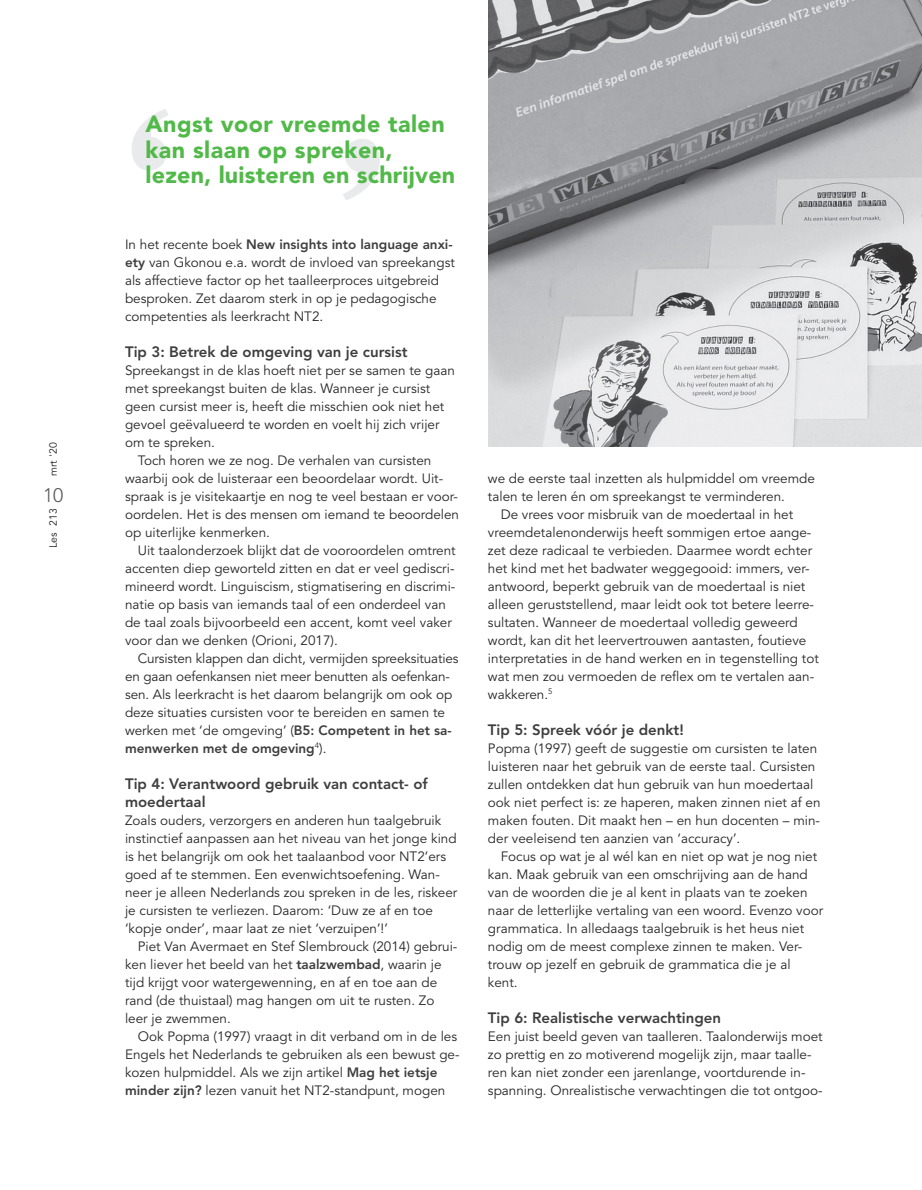
<style>
.page{position:relative;width:922px;height:1190px;background:#fff}
.page>*{position:absolute;margin:0;border:0;box-sizing:border-box;transform-origin:0 0}
.t1{font:700 180px "Century Old Style Std";color:#e9eaeb}
.t2{font:900 23.25px/25.5px "Avenir LT Std";letter-spacing:.02em;color:#51b948}
.t3{font:300 19.5px "Avenir LT Std";color:#57585a}
.t4{font:800 15px/18px "Avenir LT Std";color:#3e3e3f}
.t5{font:13.5px/18px "Avenir LT Std";color:#282526}
.t6{font:800 13.5px "Avenir LT Std";color:#3e3e3f}
.t7{font:10.5px "Avenir LT Std";letter-spacing:.01em;color:#231f20}
.s1{font-weight:800;color:#3e3e3f}
.s2{font-weight:400;color:#282526}
</style>
<div class="page">
<img style="left:489px;top:0;width:433px;height:446px">
<p class="t7" style="left:47px;top:476px;width:35px;rotate:-90deg">mrt '20</p>
<h3 class="t3" style="left:43px;top:483px;width:22px">10</h3>
<p class="t7" style="left:47px;top:548px;width:41px;rotate:-90deg">Les 213</p>
<h1 class="t1" style="left:125px;top:75px;width:263px">‘ ’</h1>
<h2 class="t2" style="left:146px;top:111px;width:311px">Angst voor vreemde talen kan slaan op spreken, lezen, luisteren en schrijven</h2>
<p class="t5" style="left:125px;top:235px;width:331px">In het recente boek <span class="s1">New insights into language anxi&shy;ety</span> van Gkonou e.a. wordt de invloed van spreekangst als affectieve factor op het taalleerproces uitgebreid besproken. Zet daarom sterk in op je pedagogische competenties als leerkracht NT2.</p>
<p class="t4" style="left:125px;top:342px;width:284px">Tip 3: Betrek de omgeving van je cursist</p>
<p class="t5" style="left:125px;top:361px;width:331px">Spreekangst in de klas hoeft niet per se samen te gaan</p>
<p class="t5" style="left:125px;top:379px;width:307px">met spreekangst buiten de klas. Wanneer je cursist</p>
<p class="t5" style="left:125px;top:397px;width:321px">geen cursist meer is, heeft die misschien ook niet het</p>
<p class="t5" style="left:125px;top:415px;width:316px">gevoel geëvalueerd te worden en voelt hij zich vrijer</p>
<p class="t5" style="left:125px;top:433px;width:92px">om te spreken.</p>
<p class="t5" style="left:138px;top:451px;width:295px">Toch horen we ze nog. De verhalen van cursisten</p>
<p class="t5" style="left:125px;top:469px;width:320px">waarbij ook de luisteraar een beoordelaar wordt. Uit-</p>
<p class="t5" style="left:125px;top:487px;width:334px">spraak is je visitekaartje en nog te veel bestaan er voor-</p>
<p class="t5" style="left:125px;top:505px;width:336px">oordelen. Het is des mensen om iemand te beoordelen</p>
<p class="t5" style="left:125px;top:523px;width:146px">op uiterlijke kenmerken.</p>
<p class="t5" style="left:138px;top:541px;width:319px">Uit taalonderzoek blijkt dat de vooroordelen omtrent</p>
<p class="t5" style="left:125px;top:559px;width:331px">accenten diep geworteld zitten en dat er veel gediscri-</p>
<p class="t5" style="left:125px;top:577px;width:332px">mineerd wordt. Linguiscism, stigmatisering en discrimi-</p>
<p class="t5" style="left:125px;top:595px;width:322px">natie op basis van iemands taal of een onderdeel van</p>
<p class="t5" style="left:125px;top:613px;width:328px">de taal zoals bijvoorbeeld een accent, komt veel vaker</p>
<p class="t5" style="left:125px;top:631px;width:214px">voor dan we denken (Orioni, 2017).</p>
<p class="t5" style="left:138px;top:649px;width:322px">Cursisten klappen dan dicht, vermijden spreeksituaties</p>
<p class="t5" style="left:125px;top:667px;width:326px">en gaan oefenkansen niet meer benutten als oefenkan-</p>
<p class="t5" style="left:125px;top:685px;width:329px">sen. Als leerkracht is het daarom belangrijk om ook op</p>
<p class="t5" style="left:125px;top:703px;width:321px">deze situaties cursisten voor te bereiden en samen te</p>
<p class="t5" style="left:125px;top:721px;width:328px">werken met ‘de omgeving’ (<span class="s1">B5: Competent in het sa-</span></p>
<p class="t6" style="left:125px;top:740px;width:203px">menwerken met de omgeving<sup>4</sup><span class="s2">).</span></p>
<p class="t4" style="left:125px;top:774px;width:304px">Tip 4: Verantwoord gebruik van contact- of moedertaal</p>
<p class="t5" style="left:125px;top:811px;width:334px">Zoals ouders, verzorgers en anderen hun taalgebruik instinctief aanpassen aan het niveau van het jonge kind is het belangrijk om ook het taalaanbod voor NT2’ers goed af te stemmen. Een evenwichtsoefening. Wan&shy;neer je alleen Nederlands zou spreken in de les, riskeer je cursisten te verliezen. Daarom: ‘Duw ze af en toe ‘kopje onder’, maar laat ze niet ‘verzuipen’!’</p>
<p class="t5" style="left:125px;top:937px;width:334px;text-indent:13px">Piet Van Avermaet en Stef Slembrouck (2014) gebrui&shy;ken liever het beeld van het <span class="s1">taalzwembad</span>, waarin je tijd krijgt voor watergewenning, en af en toe aan de rand (de thuistaal) mag hangen om uit te rusten. Zo leer je zwemmen.</p>
<p class="t5" style="left:125px;top:1027px;width:336px;text-indent:13px">Ook Popma (1997) vraagt in dit verband om in de les Engels het Nederlands te gebruiken als een bewust ge&shy;kozen hulpmiddel. Als we zijn artikel <span class="s1">Mag het ietsje minder zijn?</span> lezen vanuit het NT2-standpunt, mogen</p>
<p class="t5" style="left:488px;top:469px;width:328px">we de eerste taal inzetten als hulpmiddel om vreemde</p>
<p class="t5" style="left:488px;top:487px;width:298px">talen te leren én om spreekangst te verminderen.</p>
<p class="t5" style="left:501px;top:505px;width:294px">De vrees voor misbruik van de moedertaal in het</p>
<p class="t5" style="left:488px;top:523px;width:325px">vreemdetalenonderwijs heeft sommigen ertoe aange-</p>
<p class="t5" style="left:488px;top:541px;width:326px">zet deze radicaal te verbieden. Daarmee wordt echter</p>
<p class="t5" style="left:488px;top:559px;width:323px">het kind met het badwater weggegooid: immers, ver-</p>
<p class="t5" style="left:488px;top:577px;width:319px">antwoord, beperkt gebruik van de moedertaal is niet</p>
<p class="t5" style="left:488px;top:595px;width:328px">alleen geruststellend, maar leidt ook tot betere leerre-</p>
<p class="t5" style="left:488px;top:613px;width:311px">sultaten. Wanneer de moedertaal volledig geweerd</p>
<p class="t5" style="left:488px;top:631px;width:320px">wordt, kan dit het leervertrouwen aantasten, foutieve</p>
<p class="t5" style="left:488px;top:649px;width:332px">interpretaties in de hand werken en in tegenstelling tot</p>
<p class="t5" style="left:488px;top:667px;width:328px">wat men zou vermoeden de reflex om te vertalen aan-</p>
<p class="t5" style="left:488px;top:685px;width:66px">wakkeren.<sup>5</sup></p>
<p class="t4" style="left:488px;top:720px;width:197px">Tip 5: Spreek vóór je denkt!</p>
<p class="t5" style="left:488px;top:739px;width:334px">Popma (1997) geeft de suggestie om cursisten te laten luisteren naar het gebruik van de eerste taal. Cursisten zullen ontdekken dat hun gebruik van hun moedertaal ook niet perfect is: ze haperen, maken zinnen niet af en maken fouten. Dit maakt hen – en hun docenten – min&shy;der veeleisend ten aanzien van ‘accuracy’.</p>
<p class="t5" style="left:488px;top:847px;width:337px;text-indent:13px">Focus op wat je al wél kan en niet op wat je nog niet kan. Maak gebruik van een omschrijving aan de hand van de woorden die je al kent in plaats van te zoeken naar de letterlijke vertaling van een woord. Evenzo voor grammatica. In alledaags taalgebruik is het heus niet nodig om de meest complexe zinnen te maken. Ver&shy;trouw op jezelf en gebruik de grammatica die je al kent.</p>
<p class="t4" style="left:488px;top:1008px;width:235px">Tip 6: Realistische verwachtingen</p>
<p class="t5" style="left:488px;top:1027px;width:336px">Een juist beeld geven van taalleren. Taalonderwijs moet zo prettig en zo motiverend mogelijk zijn, maar taalle&shy;ren kan niet zonder een jarenlange, voortdurende in&shy;spanning. Onrealistische verwachtingen die tot ontgoo-</p>
</div>
